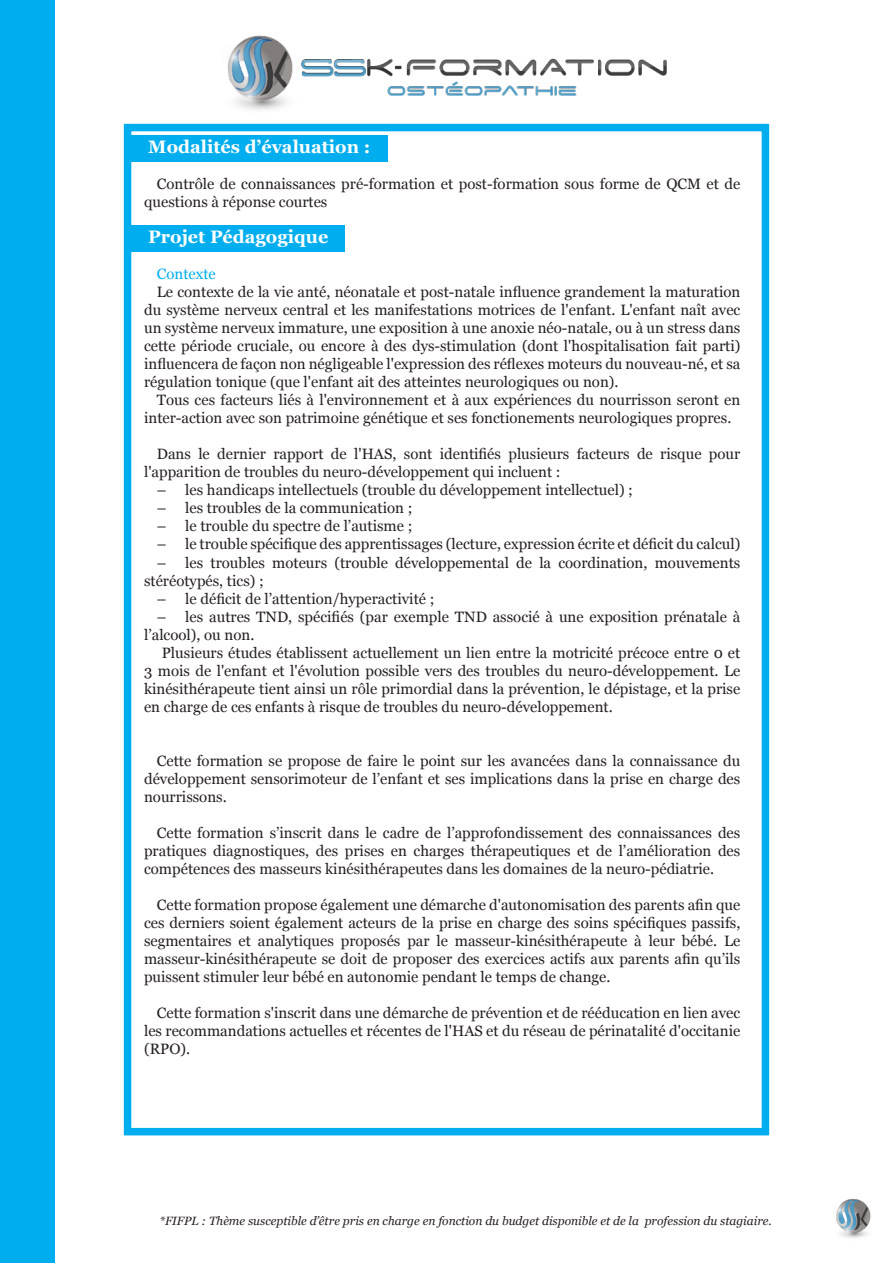
<style>
.page{position:relative;width:893px;height:1263px;background:#fff}
.page>*{position:absolute;margin:0;border:0;box-sizing:border-box;transform-origin:0 0}
.TITRE_1{font:700 18px "Georgia";color:#fff}
.t1{font:15px/18px "Georgia";color:#231f20;text-align:justify}
.Titre_2{font:15px "Georgia";color:#00aeef}
.t2{font:italic 12px "Georgia";color:#231f20}
</style>
<div class="page">
<div style="left:0;top:0;width:54px;height:1263px;background:#00aeef"></div>
<img style="left:836px;top:1198px;width:35px;height:40px">
<img style="left:209px;top:35px;width:475px;height:89px">
<div style="left:131px;top:136px;width:256px;height:26px;background:#00aeef"></div>
<div style="left:131px;top:226px;width:214px;height:26px;background:#00aeef"></div>
<div style="left:124px;top:124px;width:645px;height:1011px;border:8px solid #00aeef"></div>
<p class="TITRE_1" style="left:148px;top:134px;width:224px">Modalités d’évaluation :</p>
<p class="t1" style="left:144px;top:175px;width:598px;text-indent:13px">Contrôle de connaissances pré-formation et post-formation sous forme de QCM et de questions à réponse courtes</p>
<p class="TITRE_1" style="left:148px;top:224px;width:181px">Projet Pédagogique</p>
<p class="Titre_2" style="left:157px;top:263px;width:60px">Contexte</p>
<p class="t1" style="left:144px;top:283px;width:598px;text-indent:13px">Le contexte de la vie anté, néonatale et post-natale influence grandement la maturation du système nerveux central et les manifestations motrices de l'enfant. L'enfant naît avec un système nerveux immature, une exposition à une anoxie néo-natale, ou à un stress dans cette période cruciale, ou encore à des dys-stimulation (dont l'hospitalisation fait parti) influencera de façon non négligeable l'expression des réflexes moteurs du nouveau-né, et sa régulation tonique (que l'enfant ait des atteintes neurologiques ou non).</p>
<p class="t1" style="left:144px;top:391px;width:598px;text-indent:13px">Tous ces facteurs liés à l'environnement et à aux expériences du nourrisson seront en inter-action avec son patrimoine génétique et ses fonctionements neurologiques propres.</p>
<p class="t1" style="left:144px;top:445px;width:598px;text-indent:13px">Dans le dernier rapport de l'HAS, sont identifiés plusieurs facteurs de risque pour l'apparition de troubles du neuro-développement qui incluent :</p>
<p class="t1" style="left:157px;top:481px;width:478px">– les handicaps intellectuels (trouble du développement intellectuel) ;</p>
<p class="t1" style="left:157px;top:499px;width:257px">– les troubles de la communication ;</p>
<p class="t1" style="left:157px;top:517px;width:257px">– le trouble du spectre de l’autisme ;</p>
<p class="t1" style="left:157px;top:535px;width:585px">– le trouble spécifique des apprentissages (lecture, expression écrite et déficit du calcul)</p>
<p class="t1" style="left:144px;top:553px;width:598px;text-indent:13px">– les troubles moteurs (trouble développemental de la coordination, mouvements stéréotypés, tics) ;</p>
<p class="t1" style="left:157px;top:589px;width:279px">– le déficit de l’attention/hyperactivité ;</p>
<p class="t1" style="left:144px;top:607px;width:598px;text-indent:13px">– les autres TND, spécifiés (par exemple TND associé à une exposition prénatale à l’alcool), ou non.</p>
<p class="t1" style="left:144px;top:643px;width:598px;text-indent:18px">Plusieurs études établissent actuellement un lien entre la motricité précoce entre 0 et 3 mois de l'enfant et l'évolution possible vers des troubles du neuro-développement. Le kinésithérapeute tient ainsi un rôle primordial dans la prévention, le dépistage, et la prise en charge de ces enfants à risque de troubles du neuro-développement.</p>
<p class="t1" style="left:144px;top:751px;width:598px;text-indent:13px">Cette formation se propose de faire le point sur les avancées dans la connaissance du développement sensorimoteur de l’enfant et ses implications dans la prise en charge des nourrissons.</p>
<p class="t1" style="left:144px;top:823px;width:598px;text-indent:13px">Cette formation s’inscrit dans le cadre de l’approfondissement des connaissances des pratiques diagnostiques, des prises en charges thérapeutiques et de l’amélioration des compétences des masseurs kinésithérapeutes dans les domaines de la neuro-pédiatrie.</p>
<p class="t1" style="left:144px;top:895px;width:598px;text-indent:13px">Cette formation propose également une démarche d'autonomisation des parents afin que ces derniers soient également acteurs de la prise en charge des soins spécifiques passifs, segmentaires et analytiques proposés par le masseur-kinésithérapeute à leur bébé. Le masseur-kinésithérapeute se doit de proposer des exercices actifs aux parents afin qu’ils puissent stimuler leur bébé en autonomie pendant le temps de change.</p>
<p class="t1" style="left:144px;top:1003px;width:598px;text-indent:13px">Cette formation s'inscrit dans une démarche de prévention et de rééducation en lien avec les recommandations actuelles et récentes de l'HAS et du réseau de périnatalité d'occitanie (RPO).</p>
<p class="t2" style="left:159px;top:1212px;width:614px">*FIFPL : Thème susceptible d’être pris en charge en fonction du budget disponible et de la profession du stagiaire.</p>
</div>
